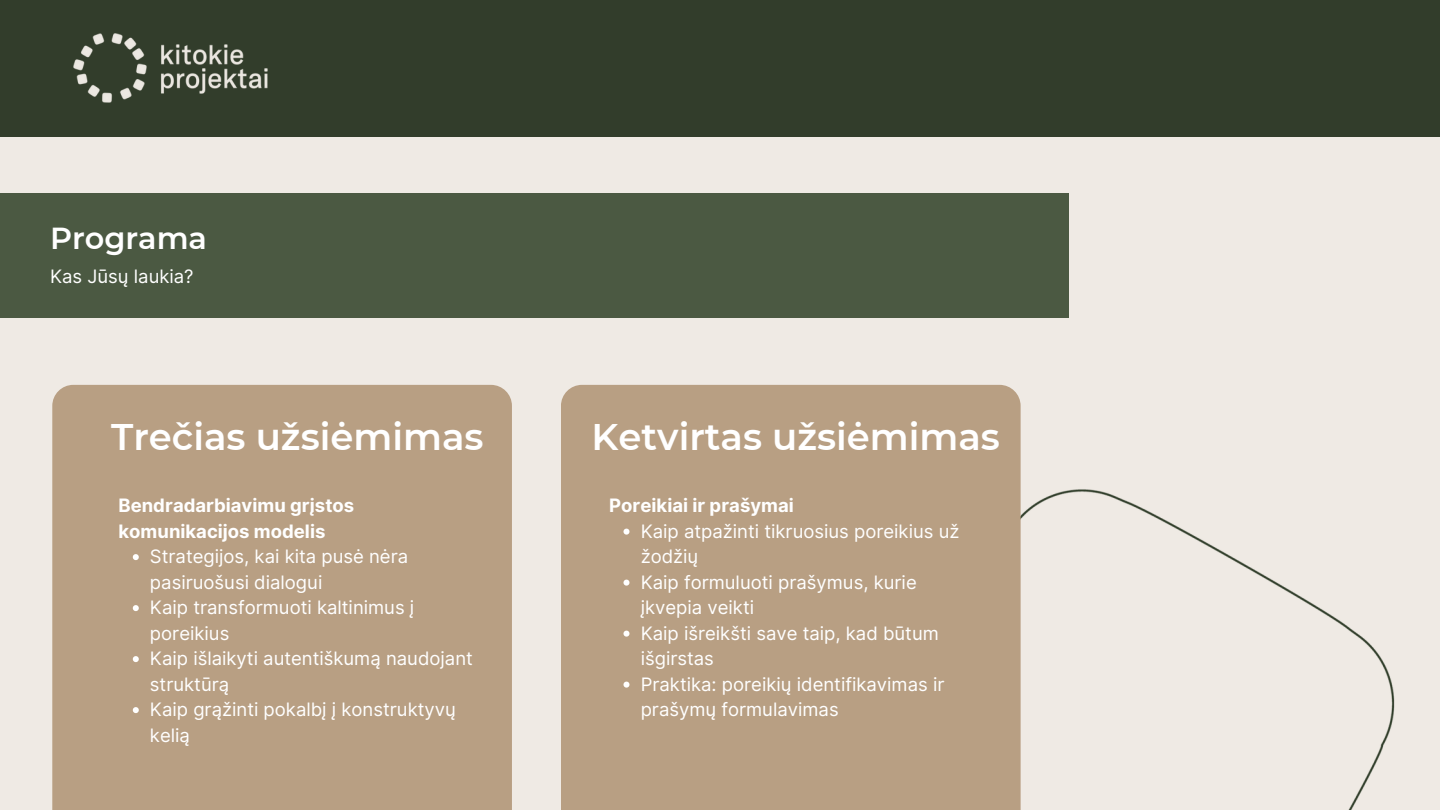
<style>
.page{position:relative;width:1440px;height:810px;background:#efeae4}
.page>*{position:absolute;margin:0;border:0;box-sizing:border-box;transform-origin:0 0}
.t1{font:600 37px "Montserrat";color:#fff}
.t2{font:600 30.3px "Montserrat";color:#fff}
.t3{font:18.5px/25.5px "Inter";color:#fff}
.t4{font:700 18.5px/25.5px "Inter";color:#fff}
</style>
<div class="page">
<img style="left:1021px;top:489px;width:374px;height:321px">
<div style="left:0;top:194px;width:1069px;height:124px;background:#4b5942"></div>
<div style="left:0;top:0;width:1440px;height:136px;background:#323d2b"></div>
<div style="left:52px;top:385px;width:460px;height:425px;background:#b89f83"></div>
<div style="left:561px;top:385px;width:460px;height:425px;background:#b89f83"></div>
<svg style="left:133px;top:554px;width:6px;height:6px"></svg>
<svg style="left:133px;top:605px;width:6px;height:6px"></svg>
<svg style="left:133px;top:656px;width:6px;height:6px"></svg>
<svg style="left:133px;top:707px;width:6px;height:6px"></svg>
<svg style="left:623px;top:529px;width:6px;height:6px"></svg>
<svg style="left:623px;top:580px;width:6px;height:6px"></svg>
<svg style="left:623px;top:631px;width:6px;height:6px"></svg>
<svg style="left:623px;top:682px;width:6px;height:6px"></svg>
<p class="t2" style="left:50px;top:220px;width:158px">Programa</p>
<h1 class="t3" style="left:50px;top:264px;width:145px">Kas Jūsų laukia?</h1>
<p class="t1" style="left:111px;top:414px;width:374px">Trečias užsiėmimas</p>
<h1 class="t1" style="left:592px;top:414px;width:410px">Ketvirtas užsiėmimas</h1>
<h3 class="t4" style="left:119px;top:493px;width:237px">Bendradarbiavimu grįstos komunikacijos modelis</h3>
<p class="t3" style="left:150px;top:544px;width:260px">Strategijos, kai kita pusė nėra pasiruošusi dialogui</p>
<p class="t3" style="left:150px;top:595px;width:266px">Kaip transformuoti kaltinimus į poreikius</p>
<p class="t3" style="left:150px;top:646px;width:324px">Kaip išlaikyti autentiškumą naudojant struktūrą</p>
<p class="t3" style="left:150px;top:697px;width:307px">Kaip grąžinti pokalbį į konstruktyvų kelią</p>
<h1 class="t4" style="left:609px;top:493px;width:186px">Poreikiai ir prašymai</h1>
<h3 class="t3" style="left:641px;top:518px;width:320px">Kaip atpažinti tikruosius poreikius už žodžių</h3>
<p class="t3" style="left:641px;top:569px;width:278px">Kaip formuluoti prašymus, kurie įkvepia veikti</p>
<p class="t3" style="left:641px;top:620px;width:300px">Kaip išreikšti save taip, kad būtum išgirstas</p>
<p class="t3" style="left:641px;top:671px;width:305px">Praktika: poreikių identifikavimas ir prašymų formulavimas</p>
</div>
